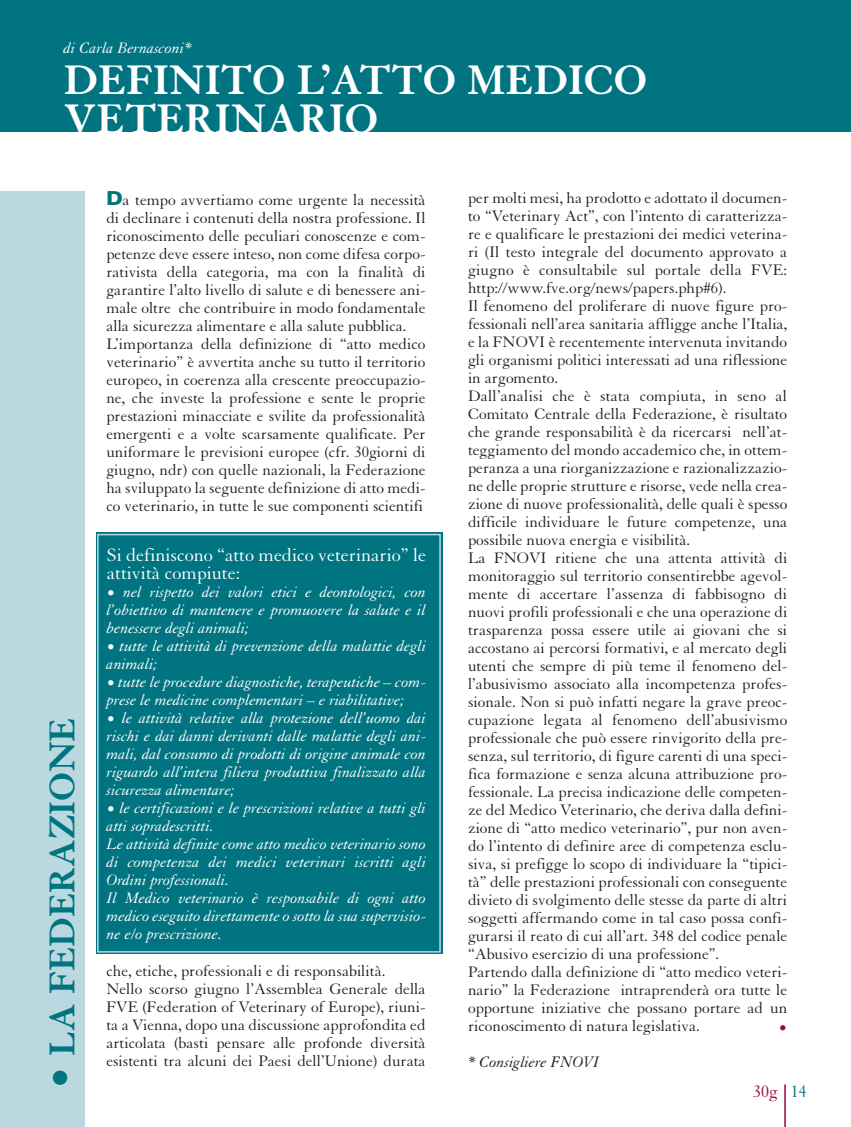
<style>
.page{position:relative;width:851px;height:1127px;background:#fff}
.page>*{position:absolute;margin:0;border:0;box-sizing:border-box;transform-origin:0 0}
.t1{font:700 45px/39px "Granjon";color:#fff}
.t2{font:700 39px "Granjon";letter-spacing:-.005em;color:#007480}
.t3{font:19.5px/18px "Granjon";color:#fff}
.t4{font:18px "Granjon";color:#9e0147}
.t5{font:16.5px/18px "Granjon";color:#231f20}
.t6{font:italic 16.5px/18px "Granjon";color:#fff}
.t7{font:italic 16.5px "Granjon";color:#231f20}
.t8{font:16.5px "Granjon";color:#9e0147}
.s1{font-size:45px}
.s2{font-family:"Folio";font-weight:700;font-size:19.5px;color:#007480}
.s3{font-style:normal}
.s4{color:#007480}
</style>
<div class="page">
<hr style="left:784px;top:1084px;width:1px;height:43px;background:#9e0147">
<div style="left:0;top:191px;width:85px;height:936px;background:#bad8df"></div>
<div style="left:0;top:0;width:850px;height:132px;background:#007480"></div>
<div style="left:96px;top:532px;width:346px;height:421px;background:#007480"></div>
<div style="left:97px;top:534px;width:343px;height:418px;border:2px solid #bad8df"></div>
<p class="t6" style="left:64px;top:41px;width:129px">di Carla Bernasconi*</p>
<h1 class="t1" style="left:64px;top:65px;width:585px">DEFINITO L’ATTO MEDICO<br>VETERINARIO</h1>
<h2 class="t2" style="left:48px;top:1089px;width:373px;rotate:-90deg"><span class="s1">•</span> LA FEDERAZIONE</h2>
<p class="t5" style="left:106px;top:193px;width:321px"><span class="s2">D</span>a tempo avvertiamo come urgente la necessità di declinare i contenuti della nostra professione. Il riconoscimento delle peculiari conoscenze e com&shy;petenze deve essere inteso, non come difesa corpo&shy;rativista della categoria, ma con la finalità di garantire l’alto livello di salute e di benessere ani&shy;male oltre che contribuire in modo fondamentale alla sicurezza alimentare e alla salute pubblica.<br>L’importanza della definizione di “atto medico veterinario” è avvertita anche su tutto il territorio europeo, in coerenza alla crescente preoccupazio&shy;ne, che investe la professione e sente le proprie prestazioni minacciate e svilite da professionalità emergenti e a volte scarsamente qualificate. Per uniformare le previsioni europee (cfr. 30giorni di giugno, ndr) con quelle nazionali, la Federazione ha sviluppato la seguente definizione di atto medi&shy;co veterinario, in tutte le sue componenti scientifi</p>
<p class="t3" style="left:107px;top:548px;width:320px">Si definiscono “atto medico veterinario” le attività compiute:</p>
<p class="t6" style="left:107px;top:584px;width:320px;text-align:justify"><span class="s3">•</span> nel rispetto dei valori etici e deontologici, con l’obiettivo di mantenere e promuovere la salute e il benessere degli animali;</p>
<p class="t6" style="left:107px;top:638px;width:321px"><span class="s3">•</span> tutte le attività di prevenzione della malattie degli animali;</p>
<p class="t6" style="left:107px;top:674px;width:320px"><span class="s3">•</span> tutte le procedure diagnostiche, terapeutiche – com&shy;prese le medicine complementari – e riabilitative;</p>
<p class="t6" style="left:107px;top:710px;width:321px;text-align:justify"><span class="s3">•</span> le attività relative alla protezione dell’uomo dai rischi e dai danni derivanti dalle malattie degli ani&shy;mali, dal consumo di prodotti di origine animale con riguardo all’intera filiera produttiva finalizzato alla sicurezza alimentare;</p>
<p class="t6" style="left:107px;top:800px;width:321px"><span class="s3">•</span> le certificazioni e le prescrizioni relative a tutti gli atti sopradescritti.<br>Le attività definite come atto medico veterinario sono di competenza dei medici veterinari iscritti agli Ordini professionali.<br>Il Medico veterinario è responsabile di ogni atto medico eseguito direttamente o sotto la sua supervisio&shy;ne e/o prescrizione.</p>
<p class="t5" style="left:106px;top:964px;width:321px">che, etiche, professionali e di responsabilità.<br>Nello scorso giugno l’Assemblea Generale della FVE (Federation of Veterinary of Europe), riuni&shy;ta a Vienna, dopo una discussione approfondita ed articolata (basti pensare alle profonde diversità esistenti tra alcuni dei Paesi dell’Unione) durata</p>
<p class="t5" style="left:468px;top:190px;width:321px">per molti mesi, ha prodotto e adottato il documen&shy;to “Veterinary Act”, con l’intento di caratterizza&shy;re e qualificare le prestazioni dei medici veterina&shy;ri (Il testo integrale del documento approvato a giugno è consultabile sul portale della FVE: http://www.fve.org/news/papers.php#6).<br>Il fenomeno del proliferare di nuove figure pro&shy;fessionali nell’area sanitaria affligge anche l’Italia, e la FNOVI è recentemente intervenuta invitando gli organismi politici interessati ad una riflessione in argomento.<br>Dall’analisi che è stata compiuta, in seno al Comitato Centrale della Federazione, è risultato che grande responsabilità è da ricercarsi nell’at&shy;teggiamento del mondo accademico che, in ottem&shy;peranza a una riorganizzazione e razionalizzazio&shy;ne delle proprie strutture e risorse, vede nella crea&shy;zione di nuove professionalità, delle quali è spesso difficile individuare le future competenze, una possibile nuova energia e visibilità.<br>La FNOVI ritiene che una attenta attività di monitoraggio sul territorio consentirebbe agevol&shy;mente di accertare l’assenza di fabbisogno di nuovi profili professionali e che una operazione di trasparenza possa essere utile ai giovani che si accostano ai percorsi formativi, e al mercato degli utenti che sempre di più teme il fenomeno del&shy;l’abusivismo associato alla incompetenza profes&shy;sionale. Non si può infatti negare la grave preoc&shy;cupazione legata al fenomeno dell’abusivismo professionale che può essere rinvigorito della pre&shy;senza, sul territorio, di figure carenti di una speci&shy;fica formazione e senza alcuna attribuzione pro&shy;fessionale. La precisa indicazione delle competen&shy;ze del Medico Veterinario, che deriva dalla defini&shy;zione di “atto medico veterinario”, pur non aven&shy;do l’intento di definire aree di competenza esclu&shy;siva, si prefigge lo scopo di individuare la “tipici&shy;tà” delle prestazioni professionali con conseguente divieto di svolgimento delle stesse da parte di altri soggetti affermando come in tal caso possa confi&shy;gurarsi il reato di cui all’art. 348 del codice penale “Abusivo esercizio di una professione”.<br>Partendo dalla definizione di “atto medico veteri&shy;nario” la Federazione intraprenderà ora tutte le opportune iniziative che possano portare ad un riconoscimento di natura legislativa.</p>
<p class="t8" style="left:778px;top:1022px;width:10px">•</p>
<p class="t7" style="left:468px;top:1056px;width:133px">* Consigliere FNOVI</p>
<p class="t4" style="left:753px;top:1084px;width:55px">30g <span class="s4">14</span></p>
</div>
